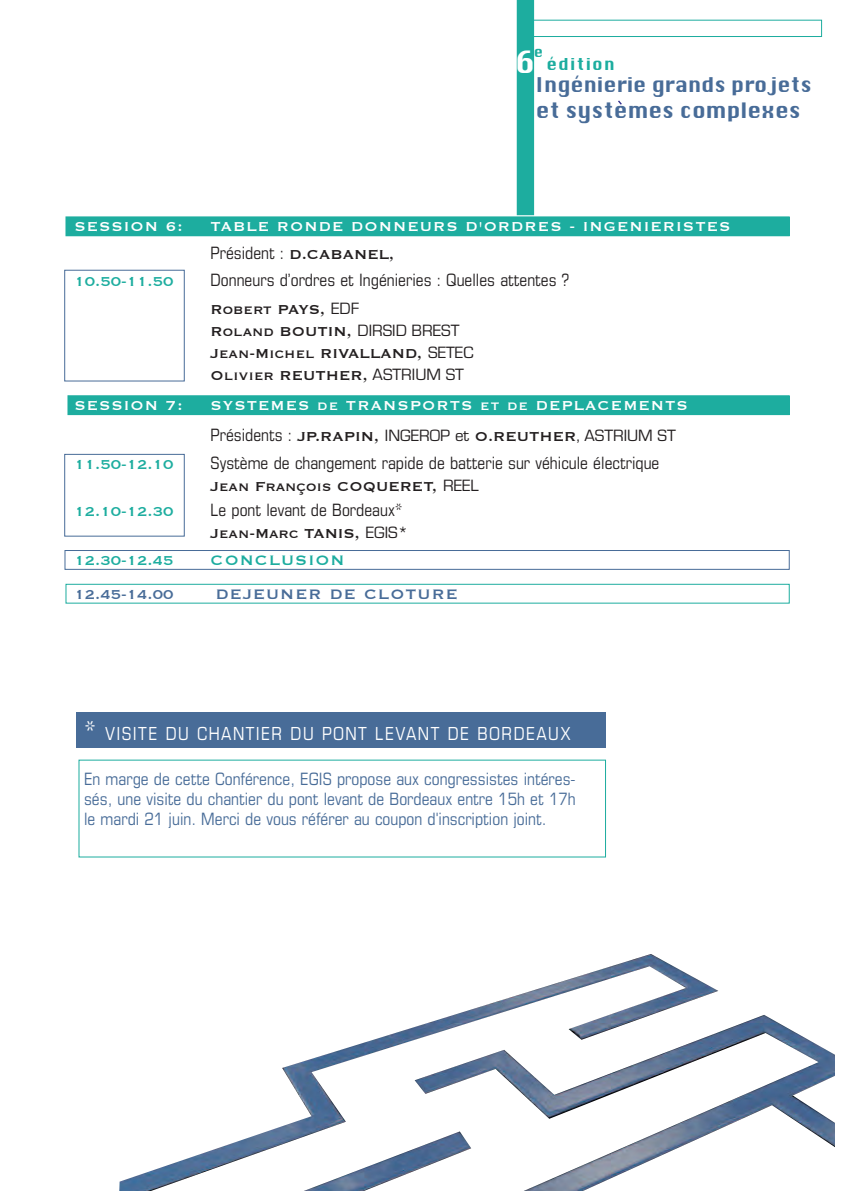
<style>
.page{position:relative;width:851px;height:1191px;background:#fff}
.page>*{position:absolute;margin:0;border:0;box-sizing:border-box;transform-origin:0 0}
.t1{font:30px "Krungthep";color:#fff}
.t2{font:20.8px "Krungthep";color:#486c98}
.t3{font:19.8px "Krungthep";color:#486c98}
.t4{font:condensed 18px "Eurostile LT Std";letter-spacing:.08em;color:#fff}
.t5{font:18px "Copperplate";letter-spacing:.06em;color:#486c98}
.t6{font:18px "Copperplate";letter-spacing:.06em;color:#1dad9f}
.t7{font:condensed 17px/20px "Eurostile LT Std";color:#486c98;text-align:justify}
.t8{font:condensed 17px "Eurostile LT Std";color:#231f20}
.t9{font:17px/22px "Copperplate";color:#231f20}
.t10{font:17px "Copperplate";letter-spacing:.06em;color:#fff}
.t11{font:17px "Eurostile";color:#231f20}
.t12{font:17px "Copperplate";color:#1dad9f}
.t13{font:17px "Copperplate";color:#486c98}
.t14{font:16px "Krungthep";letter-spacing:.075em;color:#1dad9f}
.t15{font:14px "Krungthep";color:#1dad9f}
.s1{font-family:"Copperplate";font-stretch:normal}
.s2{font-family:"Eurostile"}
.s3{font-family:"Eurostile LT Std";font-stretch:condensed}
.s4{font-family:"Copperplate"}
.s5{font-size:26px}
</style>
<div class="page">
<img style="left:119px;top:954px;width:715px;height:237px">
<div style="left:66px;top:217px;width:723px;height:19px;background:#1dad9f"></div>
<div style="left:65px;top:216px;width:724px;height:20px;border:1px solid #1dad9f"></div>
<div style="left:68px;top:396px;width:721px;height:18px;background:#1dad9f"></div>
<div style="left:67px;top:395px;width:722px;height:20px;border:1px solid #1dad9f"></div>
<div style="left:76px;top:712px;width:529px;height:35px;background:#486c98"></div>
<div style="left:64px;top:550px;width:725px;height:20px;border:1px solid #486c98"></div>
<div style="left:65px;top:584px;width:724px;height:19px;border:1px solid #1dad9f"></div>
<div style="left:64px;top:270px;width:120px;height:111px;border:1px solid #486c98"></div>
<div style="left:64px;top:454px;width:120px;height:82px;border:1px solid #486c98"></div>
<div style="left:521px;top:20px;width:301px;height:17px;border:1px solid #1dad9f"></div>
<div style="left:516px;top:0;width:18px;height:215px;background:#1dad9f"></div>
<svg style="left:618px;top:100px;width:4px;height:5px"></svg>
<h1 class="t1" style="left:515px;top:45px;width:21px">6</h1>
<p class="t15" style="left:534px;top:44px;width:11px">e</p>
<p class="t14" style="left:546px;top:55px;width:70px">édition</p>
<p class="t3" style="left:534px;top:74px;width:279px">Ingénierie grands projets</p>
<p class="t2" style="left:535px;top:99px;width:267px">et systemes complexes</p>
<p class="t10" style="left:74px;top:215px;width:110px">SESSION 6:</p>
<p class="t10" style="left:210px;top:215px;width:521px">TABLE RONDE DONNEURS D'ORDRES - INGENIERISTES</p>
<p class="t8" style="left:210px;top:246px;width:185px">Président : <span class="s1">D.CABANEL,</span></p>
<p class="t12" style="left:74px;top:271px;width:101px">10.50-11.50</p>
<p class="t8" style="left:210px;top:274px;width:360px">Donneurs d’ordres et Ingénieries : Quelles attentes ?</p>
<p class="t9" style="left:210px;top:297px;width:264px">Robert PAYS, <span class="s2">EDF<br></span>Roland BOUTIN, <span class="s2">DIRSID BREST<br></span>Jean-Michel RIVALLAND, <span class="s2">SETEC<br></span>Olivier REUTHER, <span class="s2">ASTRIUM ST</span></p>
<p class="t10" style="left:74px;top:395px;width:110px">SESSION 7:</p>
<p class="t10" style="left:210px;top:395px;width:479px">SYSTEMES de TRANSPORTS et de DEPLACEMENTS</p>
<p class="t11" style="left:210px;top:425px;width:466px"><span class="s3">Présidents :</span> <span class="s4">JP.RAPIN,</span> INGEROP et <span class="s4">O.REUTHER</span>, ASTRIUM ST</p>
<p class="t12" style="left:74px;top:453px;width:101px">11.50-12.10</p>
<p class="t8" style="left:210px;top:456px;width:450px">Système de changement rapide de batterie sur véhicule électrique</p>
<p class="t9" style="left:210px;top:474px;width:270px">Jean François COQUERET, <span class="s2">REEL</span></p>
<p class="t12" style="left:74px;top:500px;width:101px">12.10-12.30</p>
<p class="t8" style="left:210px;top:503px;width:194px">Le pont levant de Bordeaux*</p>
<p class="t9" style="left:210px;top:521px;width:199px">Jean-Marc TANIS, <span class="s2">EGIS*</span></p>
<p class="t12" style="left:74px;top:549px;width:101px">12.30-12.45</p>
<p class="t6" style="left:210px;top:549px;width:135px">CONCLUSION</p>
<p class="t13" style="left:74px;top:583px;width:101px">12.45-14.00</p>
<p class="t5" style="left:216px;top:582px;width:243px">DEJEUNER DE CLOTURE</p>
<p class="t4" style="left:84px;top:726px;width:488px"><span class="s5">*</span> VISITE DU CHANTIER DU PONT LEVANT DE BORDEAUX</p>
<p class="t7" style="left:84px;top:771px;width:493px">En marge de cette Conférence, EGIS propose aux congressistes intéres&shy;sés, une visite du chantier du pont levant de Bordeaux entre 15h et 17h le mardi 21 juin. Merci de vous référer au coupon d'inscription joint.</p>
</div>
